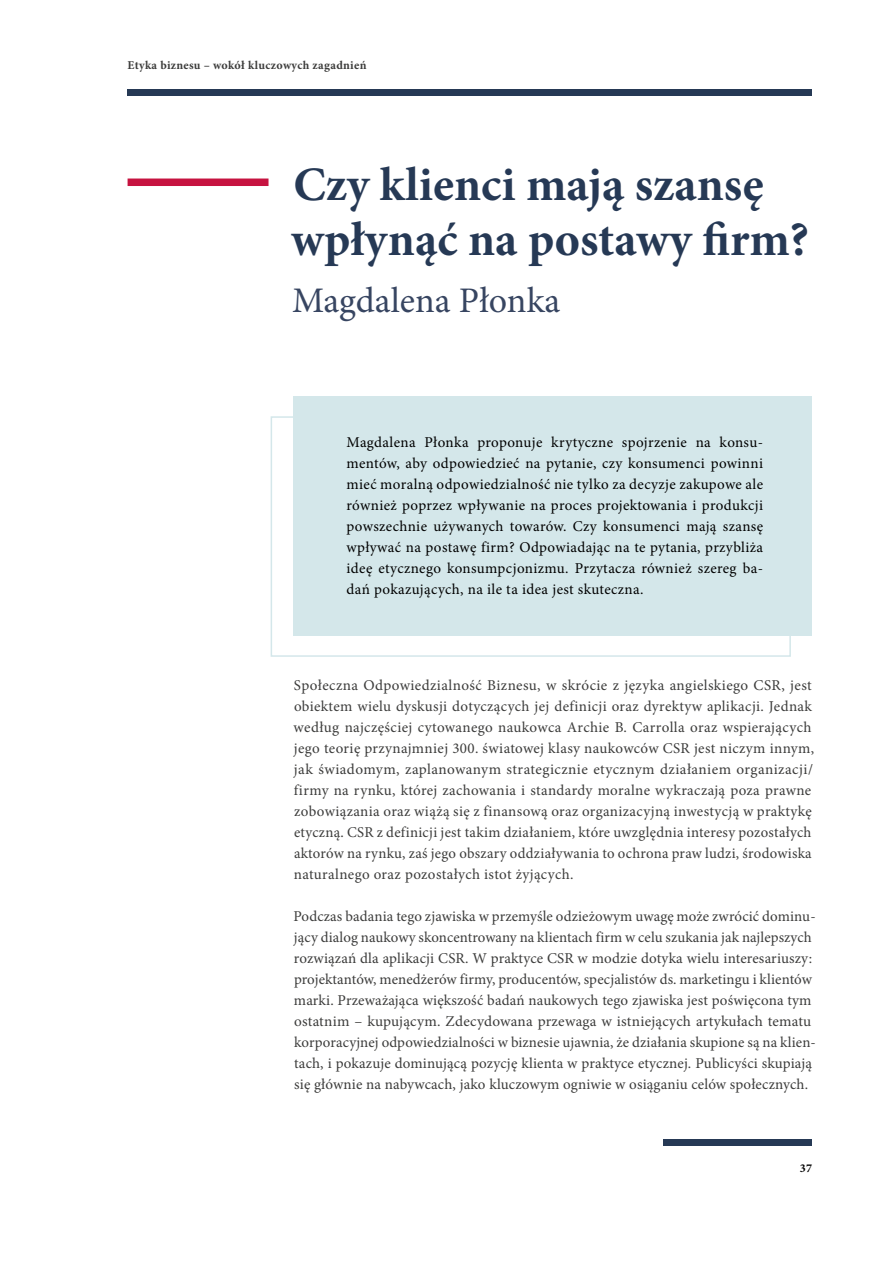
<style>
.page{position:relative;width:893px;height:1263px;background:#fff}
.page>*{position:absolute;margin:0;border:0;box-sizing:border-box;transform-origin:0 0}
.t1{font:700 48px/55.5px "Minion Pro";color:#263955}
.t2{font:36px "Minion Pro";color:#374561}
.t3{font:15px/21px "Minion Pro";letter-spacing:.015em;color:#3c3c3b}
.t4{font:15px/21px "Minion Pro";letter-spacing:.025em;color:#000;text-align:justify}
.t5{font:700 12px "Minion Pro";letter-spacing:.025em;color:#3c3c3b}
.t6{font:700 12px "Minion Pro";color:#000}
</style>
<div class="page">
<div style="left:663px;top:1139px;width:149px;height:7px;background:#263955"></div>
<div style="left:128px;top:89px;width:684px;height:7px;background:#263955"></div>
<div style="left:128px;top:178px;width:141px;height:8px;background:#c61340"></div>
<div style="left:293px;top:396px;width:519px;height:240px;background:#d4e7ea"></div>
<div style="left:271px;top:416px;width:520px;height:241px;border:2px solid #d4e7ea"></div>
<p class="t5" style="left:128px;top:57px;width:240px">Etyka biznesu – wokół kluczowych zagadnień</p>
<h1 class="t1" style="left:291px;top:156px;width:520px">Czy klienci mają szansę wpłynąć na postawy firm?</h1>
<h2 class="t2" style="left:292px;top:277px;width:270px">Magdalena Płonka</h2>
<p class="t4" style="left:346px;top:432px;width:418px">Magdalena Płonka proponuje krytyczne spojrzenie na konsu&shy;mentów, aby odpowiedzieć na pytanie, czy konsumenci powinni mieć moralną odpowiedzialność nie tylko za decyzje zakupowe ale również poprzez wpływanie na proces projektowania i produkcji powszechnie używanych towarów. Czy konsumenci mają szansę wpływać na postawę firm? Odpowiadając na te pytania, przybliża ideę etycznego konsumpcjonizmu. Przytacza również szereg ba&shy;dań pokazujących, na ile ta idea jest skuteczna.</p>
<p class="t3" style="left:294px;top:675px;width:522px">Społeczna Odpowiedzialność Biznesu, w skrócie z języka angielskiego CSR, jest obiektem wielu dyskusji dotyczących jej definicji oraz dyrektyw aplikacji. Jednak według najczęściej cytowanego naukowca Archie B. Carrolla oraz wspierających jego teorię przynajmniej 300. światowej klasy naukowców CSR jest niczym innym, jak świadomym, zaplanowanym strategicznie etycznym działaniem organizacji/ firmy na rynku, której zachowania i standardy moralne wykraczają poza prawne zobowiązania oraz wiążą się z finansową oraz organizacyjną inwestycją w praktykę etyczną. CSR z definicji jest takim działaniem, które uwzględnia interesy pozostałych aktorów na rynku, zaś jego obszary oddziaływania to ochrona praw ludzi, środowiska naturalnego oraz pozostałych istot żyjących.</p>
<p class="t3" style="left:294px;top:906px;width:524px">Podczas badania tego zjawiska w przemyśle odzieżowym uwagę może zwrócić dominu&shy;jący dialog naukowy skoncentrowany na klientach firm w celu szukania jak najlepszych rozwiązań dla aplikacji CSR. W praktyce CSR w modzie dotyka wielu interesariuszy: projektantów, menedżerów firmy, producentów, specjalistów ds. marketingu i klientów marki. Przeważająca większość badań naukowych tego zjawiska jest poświęcona tym ostatnim – kupującym. Zdecydowana przewaga w istniejących artykułach tematu korporacyjnej odpowiedzialności w biznesie ujawnia, że działania skupione są na klien&shy;tach, i pokazuje dominującą pozycję klienta w praktyce etycznej. Publicyści skupiają się głównie na nabywcach, jako kluczowym ogniwie w osiąganiu celów społecznych.</p>
<p class="t6" style="left:800px;top:1159px;width:14px">37</p>
</div>
